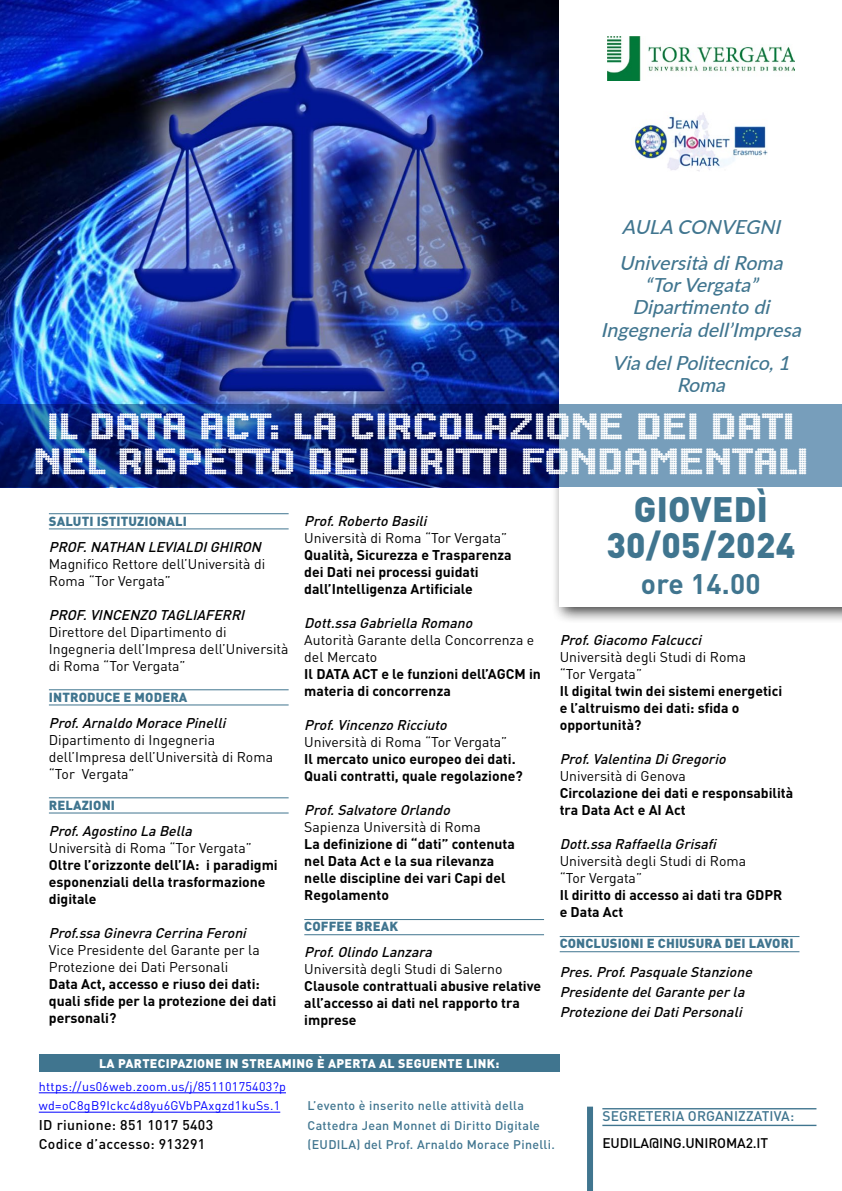
<style>
.page{position:relative;width:842px;height:1191px;background:#fff}
.page>*{position:absolute;margin:0;border:0;box-sizing:border-box;transform-origin:0 0}
.t1{font:38px/34.6px "Big Dots";letter-spacing:-.01em;color:#fff;text-align:center}
.t2{font:900 35px/36px "DIN";letter-spacing:.01em;color:#40758f;text-align:center}
.t3{font:700 28px "DIN";letter-spacing:.01em;color:#40758f}
.t4{font:italic 500 19.4px/22.1px "Lato";color:#40758f;text-align:center}
.t5{font:700 14px/17px "DIN";color:#000}
.t6{font:14px/17px "DIN";color:#000}
.t7{font:italic 500 14px/20px "DIN";color:#000}
.t8{font:500 14px/19.4px "DIN";letter-spacing:.025em;color:#000}
.t9{font:500 13.8px "DIN";letter-spacing:.01em;color:#40758f}
.t10{font:500 13.8px "DIN";letter-spacing:-.01em;color:#000}
.t11{font:900 13px "DIN";letter-spacing:.01em;color:#40758f}
.t12{font:500 12.4px/19.4px "DIN";letter-spacing:.025em;color:#40758f}
.t13{font:12.4px/19.4px "DIN";letter-spacing:.025em;color:#00f}
.t14{font:900 12.4px "DIN";letter-spacing:.025em;color:#fff}
</style>
<div class="page">
<img style="left:0;top:0;width:551px;height:404px">
<div style="left:551px;top:0;width:291px;height:623px;background:#000;opacity:.75"></div>
<div style="left:560px;top:0;width:282px;height:607px;background:#fff"></div>
<svg style="left:0;top:404px;width:842px;height:83px;background:#2d4c8e"></svg>
<hr style="left:39px;top:1092px;width:247px;height:1px;background:#00f">
<hr style="left:39px;top:1111px;width:241px;height:1px;background:#00f">
<hr style="left:602px;top:1108px;width:214px;height:1px;background:#40758f">
<hr style="left:602px;top:1124px;width:214px;height:2px;background:#40758f">
<hr style="left:49px;top:513px;width:240px;height:1px;background:#40758f">
<hr style="left:49px;top:528px;width:240px;height:1px;background:#40758f">
<hr style="left:49px;top:689px;width:240px;height:1px;background:#40758f">
<hr style="left:49px;top:704px;width:240px;height:1px;background:#40758f">
<hr style="left:49px;top:797px;width:240px;height:1px;background:#40758f">
<hr style="left:49px;top:812px;width:240px;height:1px;background:#40758f">
<hr style="left:304px;top:919px;width:240px;height:1px;background:#40758f">
<hr style="left:304px;top:934px;width:240px;height:1px;background:#40758f">
<hr style="left:560px;top:936px;width:239px;height:1px;background:#40758f">
<hr style="left:560px;top:951px;width:239px;height:1px;background:#40758f">
<div style="left:587px;top:1106px;width:6px;height:85px;background:#40758f"></div>
<img style="left:608px;top:36px;width:186px;height:45px">
<img style="left:634px;top:113px;width:134px;height:58px">
<div style="left:39px;top:1053px;width:521px;height:18px;background:#40758f"></div>
<h3 class="t4" style="left:619px;top:208px;width:171px;line-height:35.9px;text-align:left">AULA CONVEGNI<br>UniversitàdiRoma</h3>
<h3 class="t4" style="left:601px;top:273px;width:207px">“TorVergata”<br>Dipartimento di<br>Ingegneriadell’Impresa</h3>
<h3 class="t4" style="left:612px;top:351px;width:185px">ViadelPolitecnico,1<br>Roma</h3>
<h1 class="t1" style="left:34px;top:408px;width:776px">IL DATA ACT: LA CIRCOLAZIONE DEI DATI<br>NEL RISPETTO DEI DIRITTI FONDAMENTALI</h1>
<p class="t11" style="left:49px;top:512px;width:139px">SALUTI ISTITUZIONALI</p>
<p class="t7" style="left:49px;top:536px;width:218px">PROF.NATHAN LEVIALDIGHIRON</p>
<p class="t6" style="left:49px;top:555px;width:218px">Magnifico Rettore dell’Università di<br>Roma “Tor Vergata”</p>
<p class="t7" style="left:49px;top:604px;width:201px">PROF.VINCENZO TAGLIAFERRI</p>
<p class="t6" style="left:49px;top:623px;width:241px">Direttore del Dipartimento di<br>Ingegneria dell’Impresa dell’Università di Roma “Tor Vergata”</p>
<p class="t11" style="left:49px;top:688px;width:140px">INTRODUCE E MODERA</p>
<p class="t7" style="left:49px;top:712px;width:182px">Prof.Arnaldo Morace Pinelli</p>
<p class="t6" style="left:49px;top:731px;width:226px">Dipartimento di Ingegneria dell’Impresa dell’Università di Roma “Tor Vergata”</p>
<p class="t11" style="left:49px;top:796px;width:68px">RELAZIONI</p>
<p class="t7" style="left:49px;top:820px;width:148px">Prof.Agostino La Bella</p>
<p class="t6" style="left:49px;top:839px;width:205px">Università di Roma “Tor Vergata”</p>
<p class="t5" style="left:49px;top:855px;width:230px">Oltre l’orizzonte dell’IA: i paradigmi esponenziali della trasformazione digitale</p>
<p class="t7" style="left:49px;top:922px;width:203px">Prof.ssa Ginevra Cerrina Feroni</p>
<p class="t6" style="left:49px;top:941px;width:212px">Vice Presidente del Garante per la<br>Protezione dei Dati Personali</p>
<p class="t5" style="left:49px;top:974px;width:229px">Data Act, accesso e riuso dei dati: quali sfide per la protezione dei dati personali?</p>
<p class="t7" style="left:304px;top:511px;width:128px">Prof.Roberto Basili</p>
<p class="t6" style="left:304px;top:529px;width:205px">Università di Roma “Tor Vergata”</p>
<p class="t5" style="left:304px;top:546px;width:209px">Qualità, Sicurezza e Trasparenza dei Dati nei processi guidati dall’Intelligenza Artificiale</p>
<p class="t7" style="left:304px;top:613px;width:173px">Dott.ssa Gabriella Romano</p>
<p class="t6" style="left:304px;top:631px;width:231px">Autorità Garante della Concorrenza e del Mercato</p>
<p class="t5" style="left:304px;top:665px;width:238px">Il DATA ACT e le funzioni dell’AGCM in materia di concorrenza</p>
<p class="t7" style="left:304px;top:715px;width:148px">Prof.Vincenzo Ricciuto</p>
<p class="t6" style="left:304px;top:733px;width:205px">Università di Roma “Tor Vergata”</p>
<p class="t5" style="left:304px;top:750px;width:220px">Il mercato unico europeo dei dati.<br>Quali contratti, quale regolazione?</p>
<p class="t7" style="left:304px;top:800px;width:151px">Prof.Salvatore Orlando</p>
<p class="t6" style="left:304px;top:818px;width:178px">Sapienza Università di Roma</p>
<p class="t5" style="left:304px;top:835px;width:212px">La definizione di “dati” contenuta nel Data Act e la sua rilevanza nelle discipline dei vari Capi del<br>Regolamento</p>
<p class="t11" style="left:304px;top:918px;width:95px">COFFEE BREAK</p>
<p class="t7" style="left:304px;top:942px;width:133px">Prof.Olindo Lanzara</p>
<p class="t6" style="left:304px;top:960px;width:200px">Università degli Studi di Salerno</p>
<p class="t5" style="left:304px;top:977px;width:238px">Clausole contrattuali abusive relative all’accesso ai dati nel rapporto tra imprese</p>
<p class="t14" style="left:99px;top:1055px;width:402px">LA PARTECIPAZIONE IN STREAMING È APERTA AL SEGUENTE LINK:</p>
<h2 class="t2" style="left:606px;top:489px;width:190px">GIOVEDÌ<br>30/05/2024</h2>
<h3 class="t3" style="left:641px;top:565px;width:121px">ore 14.00</h3>
<p class="t7" style="left:560px;top:630px;width:147px">Prof.Giacomo Falcucci</p>
<p class="t6" style="left:560px;top:648px;width:188px">Università degli Studi di Roma “Tor Vergata”</p>
<p class="t5" style="left:560px;top:682px;width:224px">Il digital twin dei sistemi energetici e l’altruismo dei dati: sfida o opportunità?</p>
<p class="t7" style="left:560px;top:749px;width:171px">Prof.Valentina DiGregorio</p>
<p class="t6" style="left:560px;top:767px;width:128px">Università di Genova</p>
<p class="t5" style="left:560px;top:784px;width:235px">Circolazione dei dati e responsabilità tra Data Act e AI Act</p>
<p class="t7" style="left:560px;top:834px;width:162px">Dott.ssa Raffaella Grisafi</p>
<p class="t6" style="left:560px;top:852px;width:188px">Università degli Studi di Roma “Tor Vergata”</p>
<p class="t5" style="left:560px;top:886px;width:224px">Il diritto di accesso ai dati tra GDPR e Data Act</p>
<p class="t11" style="left:560px;top:935px;width:235px">CONCLUSIONI E CHIUSURA DEI LAVORI</p>
<p class="t7" style="left:560px;top:962px;width:198px">Pres.Prof.Pasquale Stanzione<br>Presidente delGarante perla<br>Protezione deiDatiPersonali</p>
<p class="t13" style="left:39px;top:1076px;width:249px">https://us06web.zoom.us/j/85110175403?p wd=oC8gB9Ickc4d8yu6GVbPAxgzd1kuSs.1</p>
<p class="t8" style="left:39px;top:1114px;width:176px">ID riunione: 851 1017 5403<br>Codice d’accesso: 913291</p>
<p class="t12" style="left:308px;top:1095px;width:249px">L’evento è inserito nelle attività della<br>Cattedra Jean Monnet di Diritto Digitale (EUDILA) del Prof. Arnaldo Morace Pinelli.</p>
<p class="t9" style="left:602px;top:1107px;width:193px">SEGRETERIA ORGANIZZATIVA:</p>
<p class="t10" style="left:602px;top:1134px;width:167px">EUDILA@ING.UNIROMA2.IT</p>
</div>
